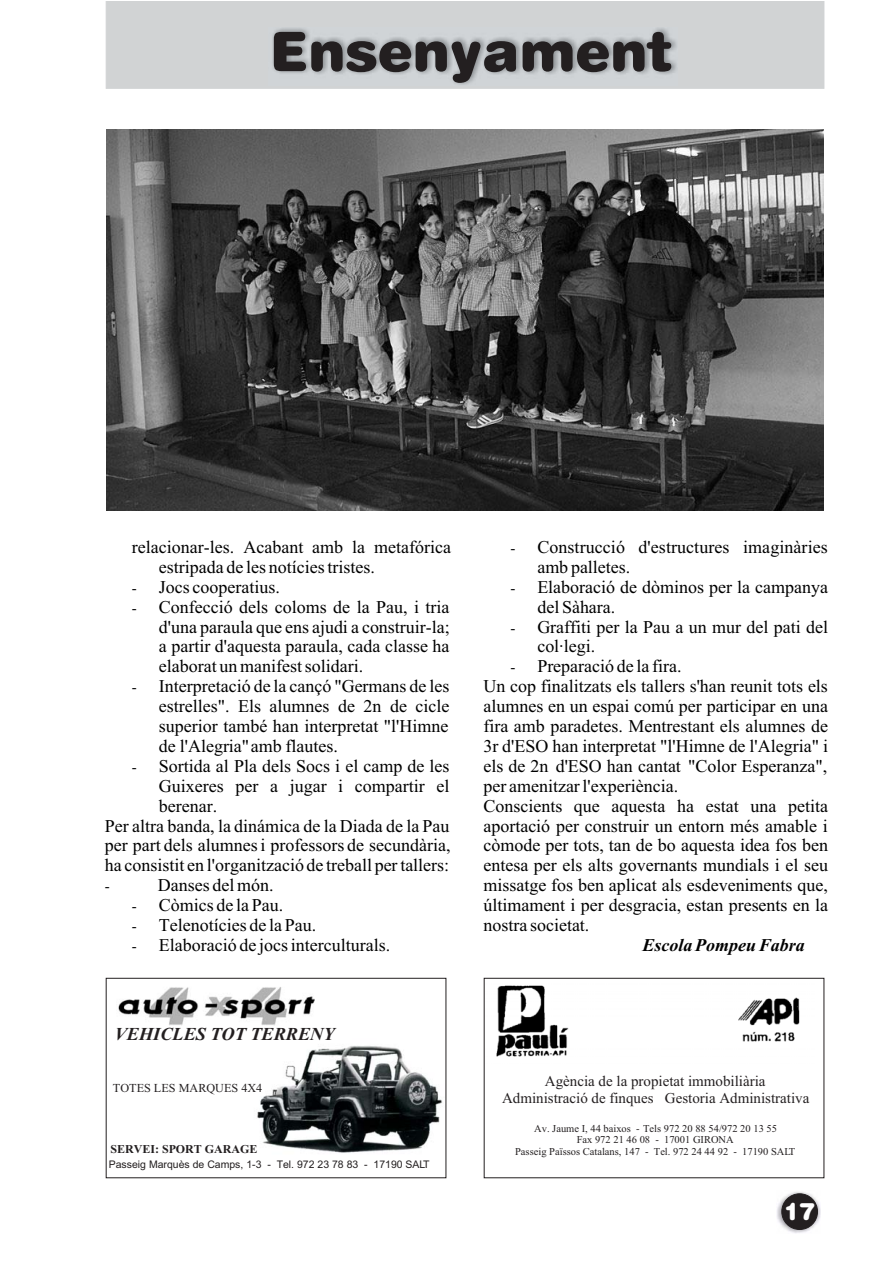
<style>
.page{position:relative;width:893px;height:1263px;background:#fff}
.page>*{position:absolute;margin:0;border:0;box-sizing:border-box;transform-origin:0 0}
.t1{font:54.6px "Swis 721 Blk Rnd BT";color:#231f20}
.t2{font:24px "Swis 721 Blk Rnd BT";color:#fff}
.t3{font:italic 700 18.15px "Times New Roman";color:#231f20}
.t4{font:18px "Times New Roman";color:#000}
.t5{font:italic 700 18px "Times New Roman";color:#000}
.t6{font:15px/16.6px "Times New Roman";color:#231f20;text-align:center}
.t7{font:15px "Times New Roman";color:#000}
.t8{font:12.15px "Times New Roman";color:#231f20}
.t9{font:700 12px "Times New Roman";color:#231f20}
.t10{font:10.5px/11.6px "Times New Roman";color:#231f20;text-align:center}
.t11{font:10.5px "Arial";color:#231f20}
.s1{font-size:15px}
</style>
<div class="page">
<div style="left:106px;top:2px;width:718px;height:86px;background:#d1d3d4"></div>
<img style="left:268px;top:27px;width:409px;height:59px">
<img style="left:777px;top:1192px;width:43px;height:41px">
<div style="left:781px;top:1194px;width:36px;height:36px;background:#231f20;border:1px solid #231f20;border-radius:50%"></div>
<img style="left:106px;top:129px;width:717px;height:382px">
<img style="left:118px;top:987px;width:197px;height:38px">
<img style="left:257px;top:1039px;width:190px;height:120px">
<div style="left:106px;top:978px;width:340px;height:200px;border:1px solid #231f20"></div>
<img style="left:496px;top:985px;width:304px;height:72px">
<div style="left:484px;top:978px;width:340px;height:200px;border:1px solid #231f20"></div>
<h1 class="t1" style="left:270px;top:31px;width:405px">Ensenyament</h1>
<p class="t4" style="left:132px;top:540px;width:321px">relacionar-les. Acabant amb la metafórica</p>
<p class="t4" style="left:510px;top:540px;width:319px"><span class="s1">-</span> Construcció d'estructures imaginàries</p>
<p class="t4" style="left:159px;top:560px;width:217px">estripada de les notícies tristes.</p>
<p class="t4" style="left:537px;top:560px;width:95px">amb palletes.</p>
<p class="t4" style="left:132px;top:580px;width:149px"><span class="s1">-</span> Jocs cooperatius.</p>
<p class="t4" style="left:510px;top:580px;width:319px"><span class="s1">-</span> Elaboració de dòminos per la campanya</p>
<p class="t4" style="left:132px;top:600px;width:319px"><span class="s1">-</span> Confecció dels coloms de la Pau, i tria</p>
<p class="t4" style="left:537px;top:600px;width:80px">del Sàhara.</p>
<p class="t4" style="left:159px;top:620px;width:292px">d'una paraula que ens ajudi a construir-la;</p>
<p class="t4" style="left:510px;top:620px;width:319px"><span class="s1">-</span> Graffiti per la Pau a un mur del pati del</p>
<p class="t4" style="left:159px;top:640px;width:292px">a partir d'aquesta paraula, cada classe ha</p>
<p class="t4" style="left:537px;top:640px;width:59px">col·legi.</p>
<p class="t4" style="left:159px;top:660px;width:206px">elaborat un manifest solidari.</p>
<p class="t4" style="left:510px;top:660px;width:173px"><span class="s1">-</span> Preparació de la fira.</p>
<p class="t4" style="left:132px;top:680px;width:319px"><span class="s1">-</span> Interpretació de la cançó "Germans de les</p>
<p class="t4" style="left:483px;top:680px;width:346px">Un cop finalitzats els tallers s'han reunit tots els</p>
<p class="t4" style="left:159px;top:700px;width:292px">estrelles". Els alumnes de 2n de cicle</p>
<p class="t4" style="left:483px;top:700px;width:346px">alumnes en un espai comú per participar en una</p>
<p class="t4" style="left:159px;top:720px;width:291px">superior també han interpretat "l'Himne</p>
<p class="t4" style="left:483px;top:720px;width:346px">fira amb paradetes. Mentrestant els alumnes de</p>
<p class="t4" style="left:159px;top:739px;width:181px">de l'Alegria" amb flautes.</p>
<p class="t4" style="left:483px;top:739px;width:346px">3r d'ESO han interpretat "l'Himne de l'Alegria" i</p>
<p class="t4" style="left:132px;top:759px;width:319px"><span class="s1">-</span> Sortida al Pla dels Socs i el camp de les</p>
<p class="t4" style="left:483px;top:759px;width:345px">els de 2n d'ESO han cantat "Color Esperanza",</p>
<p class="t4" style="left:159px;top:779px;width:292px">Guixeres per a jugar i compartir el</p>
<p class="t4" style="left:483px;top:779px;width:196px">per amenitzar l'experiència.</p>
<p class="t4" style="left:159px;top:799px;width:60px">berenar.</p>
<p class="t4" style="left:483px;top:799px;width:346px">Conscients que aquesta ha estat una petita</p>
<p class="t4" style="left:105px;top:819px;width:346px">Per altra banda, la dinámica de la Diada de la Pau</p>
<p class="t4" style="left:483px;top:819px;width:346px">aportació per construir un entorn més amable i</p>
<p class="t4" style="left:105px;top:839px;width:347px">per part dels alumnes i professors de secundària,</p>
<p class="t4" style="left:483px;top:839px;width:346px">còmode per tots, tan de bo aquesta idea fos ben</p>
<p class="t4" style="left:105px;top:859px;width:346px">ha consistit en l'organització de treball per tallers:</p>
<p class="t4" style="left:483px;top:859px;width:346px">entesa per els alts governants mundials i el seu</p>
<p class="t7" style="left:105px;top:881px;width:6px">-</p>
<p class="t4" style="left:158px;top:879px;width:117px">Danses del món.</p>
<p class="t4" style="left:483px;top:879px;width:346px">missatge fos ben aplicat als esdeveniments que,</p>
<p class="t4" style="left:132px;top:899px;width:153px"><span class="s1">-</span> Còmics de la Pau.</p>
<p class="t4" style="left:483px;top:899px;width:346px">últimament i per desgracia, estan presents en la</p>
<p class="t4" style="left:132px;top:919px;width:186px"><span class="s1">-</span> Telenotícies de la Pau.</p>
<p class="t4" style="left:483px;top:919px;width:108px">nostra societat.</p>
<p class="t4" style="left:132px;top:938px;width:260px"><span class="s1">-</span> Elaboració de jocs interculturals.</p>
<p class="t5" style="left:642px;top:939px;width:164px">Escola Pompeu Fabra</p>
<p class="t3" style="left:115px;top:1028px;width:221px">VEHICLES TOT TERRENY</p>
<p class="t8" style="left:113px;top:1084px;width:151px">TOTES LES MARQUES 4X4</p>
<p class="t6" style="left:502px;top:1074px;width:309px">Agència de la propietat immobiliària<br>Administració de finques Gestoria Administrativa</p>
<p class="t10" style="left:515px;top:1123px;width:281px">Av. Jaume I, 44 baixos - Tels 972 20 88 54/972 20 13 55<br>Fax 972 21 46 08 - 17001 GIRONA<br>Passeig Païssos Catalans, 147 - Tel. 972 24 44 92 - 17190 SALT</p>
<p class="t9" style="left:110px;top:1145px;width:149px">SERVEI: SPORT GARAGE</p>
<p class="t11" style="left:109px;top:1161px;width:322px">Passeig Marquès de Camps, 1-3 - Tel. 972 23 78 83 - 17190 SALT</p>
<h2 class="t2" style="left:783px;top:1202px;width:33px">17</h2>
</div>
